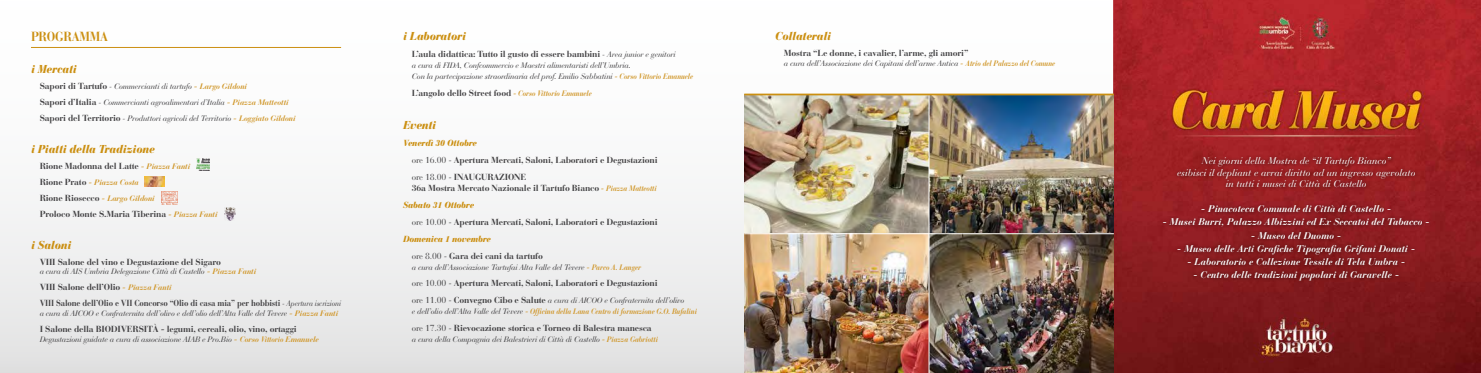
<style>
.page{position:relative;width:1481px;height:373px;background:#fff}
.page>*{position:absolute;margin:0;border:0;box-sizing:border-box;transform-origin:0 0}
.t1{font:700 13.12px "Bauer Bodoni";letter-spacing:-.02em;color:#cb8f11;scale:.9 1}
.t2{font:italic 900 11.38px "Bauer Bodoni";letter-spacing:-.02em;color:#cb8f11;scale:.9 1}
.t3{font:italic 700 9.62px "Bauer Bodoni";color:#fff}
.t4{font:italic 9.62px/11.5px "Bauer Bodoni";color:#fff;text-align:center}
.t5{font:700 8.75px/16.9px "Bauer Bodoni";letter-spacing:-.02em;color:#414042}
.t6{font:700 8.75px "Bauer Bodoni";letter-spacing:-.02em;color:#414042;scale:.91 1}
.t7{font:italic 900 8.75px "Bauer Bodoni";letter-spacing:-.02em;color:#cb8f11;scale:.9 1}
.t8{font:italic 7.88px/15.9px "Bauer Bodoni";letter-spacing:-.02em;color:#414042}
.t9{font:italic 700 7.88px "Bauer Bodoni";letter-spacing:-.02em;color:#d0972a}
.s1{font-weight:700;font-style:normal;font-size:8.75px}
.s2{font-weight:700;color:#d0972a}
.s3{font-style:italic;font-size:7.88px;color:#d0972a}
.s4{font-style:normal;font-size:8.75px;color:#414042}
.s5{font-weight:400;font-style:italic;font-size:7.88px}
.s6{font-weight:900;font-style:italic;color:#cb8f11}
.s7{font-weight:400}
.s8{font-style:normal;font-size:8.75px}
</style>
<div class="page">
<img style="left:1114px;top:0;width:367px;height:372px">
<div style="left:0;top:0;width:1114px;height:372px;background:linear-gradient(to bottom,#fff,#e5e5e5)"></div>
<img style="left:744px;top:95px;width:184px;height:138px">
<img style="left:744px;top:234px;width:184px;height:138px">
<img style="left:929px;top:95px;width:185px;height:138px">
<img style="left:929px;top:234px;width:185px;height:138px">
<hr style="left:744px;top:233px;width:370px;height:1px;background:#fff">
<hr style="left:928px;top:94px;width:1px;height:278px;background:#fff">
<hr style="left:31px;top:47px;width:310px;height:1px;background:#cb8f11">
<hr style="left:744px;top:93px;width:370px;height:2px;background:#cb8f11">
<div style="left:1160px;top:153px;width:272px;height:131px;background:#000;opacity:.35"></div>
<svg style="left:197px;top:158px;width:12px;height:13px"></svg>
<img style="left:145px;top:176px;width:19px;height:10px">
<img style="left:161px;top:191px;width:17px;height:13px">
<svg style="left:225px;top:207px;width:11px;height:13px"></svg>
<h1 class="t1" style="left:31px;top:29px;width:87px">Programma</h1>
<h2 class="t2" style="left:31px;top:62px;width:52px">i Mercati</h2>
<p class="t8" style="left:31px;top:78px;width:266px"><span class="s1">S apori di Tartufo</span> - Commercianti di tartufo <span class="s2">- Largo Gildoni<br></span><span class="s1">S apori d’Italia</span> - Commercianti agroalimentari d’Italia <span class="s2">- Piazza Matteotti<br></span><span class="s1">S apori del Territorio</span> - Produttori agricoli del Territorio <span class="s2">- Loggiato Gildoni</span></p>
<h2 class="t2" style="left:31px;top:142px;width:139px">i Piatti della Tradizione</h2>
<p class="t5" style="left:31px;top:157px;width:161px">Rione Madonna del Latte <span class="s3">- Piazza Fanti</span></p>
<p class="t9" style="left:31px;top:177px;width:109px"><span class="s4">Rione Prato</span> - Piazza Costa</p>
<p class="t5" style="left:31px;top:189px;width:188px;line-height:15.9px">Rione Riosecco <span class="s3">- Largo Gildoni<br></span>Proloco Monte S.Maria Tiberina <span class="s3">- Piazza Fanti</span></p>
<h2 class="t2" style="left:31px;top:237px;width:46px">i Saloni</h2>
<p class="t5" style="left:31px;top:253px;width:6px">VIII</p>
<p class="t5" style="left:58px;top:253px;width:165px">Salone del vino e Degustazione del Sigaro</p>
<p class="t8" style="left:40px;top:263px;width:218px">a cura di AIS Umbria Delegazione Città di Castello <span class="s2">- Piazza Fanti</span></p>
<p class="t5" style="left:31px;top:278px;width:6px">VIII</p>
<p class="t5" style="left:58px;top:278px;width:115px">Salone dell’Olio <span class="s3">- Piazza Fanti</span></p>
<p class="t6" style="left:40px;top:297px;width:5px">VIII</p>
<p class="t6" style="left:56px;top:297px;width:314px">Salone dell’Olio e VII Concorso “Olio di casa mia” per hobbisti <span class="s5">- Apertura iscrizioni</span></p>
<p class="t8" style="left:40px;top:305px;width:300px">a cura di AICOO e Confraternita dell’olivo e dell’olio dell’Alta Valle del Tevere <span class="s2">- Piazza Fanti</span></p>
<p class="t5" style="left:31px;top:320px;width:77px">I Salone della BIODIVERSIT</p>
<p class="t5" style="left:153px;top:320px;width:145px">à - legumi, cereali, olio, vino, ortaggi</p>
<p class="t8" style="left:40px;top:330px;width:281px">Degustazioni guidate a cura di associazione AIAB e Pro.Bio <span class="s2">- Corso Vittorio Emanuele</span></p>
<h2 class="t2" style="left:403px;top:29px;width:71px">i Laboratori</h2>
<p class="t5" style="left:403px;top:45px;width:274px">L’aula didattica: Tutto il gusto di essere bambini <span class="s5">- Area junior e genitori</span></p>
<p class="t8" style="left:412px;top:60px;width:283px;line-height:10.8px">a cura di FIDA, Confcommercio e Maestri alimentaristi dell’Umbria.<br>Con la partecipazione straordinaria del prof. Emilio Sabbatini <span class="s2">- Corso Vittorio Emanuele</span></p>
<p class="t5" style="left:403px;top:84px;width:190px">L’angolo dello Street food <span class="s3">- Corso Vittorio Emanuele</span></p>
<h2 class="t2" style="left:403px;top:118px;width:38px">Eventi</h2>
<p class="t5" style="left:412px;top:135px;width:247px;text-indent:-9px"><span class="s6">Venerdì 30 Ottobre<br></span><span class="s7">ore 16.00 -</span> Apertura Mercati, Saloni, Laboratori e Degustazioni <span class="s7">ore 18.00 -</span> Inaugurazione</p>
<p class="t5" style="left:403px;top:179px;width:255px;text-indent:9px">36a Mostra Mercato Nazionale il Tartufo Bianco <span class="s3">- Piazza Matteotti<br></span><span class="s6">Sabato 31 Ottobre</span></p>
<p class="t5" style="left:412px;top:213px;width:247px"><span class="s7">ore 10.00 -</span> Apertura Mercati, Saloni, Laboratori e Degustazioni</p>
<p class="t7" style="left:403px;top:233px;width:99px">Domenica 1 novembre</p>
<p class="t5" style="left:412px;top:247px;width:133px"><span class="s7">ore 8.00 -</span> Gara dei cani da tartufo</p>
<p class="t8" style="left:412px;top:258px;width:231px">a cura dell’Associazione Tartufai Alta Valle del Tevere <span class="s2">- Parco A. Langer</span></p>
<p class="t5" style="left:412px;top:274px;width:247px"><span class="s7">ore 10.00 -</span> Apertura Mercati, Saloni, Laboratori e Degustazioni</p>
<p class="t8" style="left:412px;top:295px;width:287px;line-height:10.8px"><span class="s8">ore 11.00 -</span> <span class="s1">Convegno Cibo e Salute</span> a cura di AICOO e Confraternita dell’olivo<br>e dell’olio dell’Alta Valle del Tevere <span class="s2">- Officina della Lana Centro di formazione G.O. Bufalini</span></p>
<p class="t5" style="left:412px;top:319px;width:242px"><span class="s7">ore 17.30 -</span> Rievocazione storica e Torneo di Balestra manesca</p>
<p class="t8" style="left:412px;top:330px;width:248px">a cura della Compagnia dei Balestrieri di Città di Castello <span class="s2">- Piazza Gabriotti</span></p>
<h2 class="t2" style="left:775px;top:29px;width:64px">Collaterali</h2>
<p class="t5" style="left:775px;top:44px;width:195px">Mostra “Le donne, i cavalier, l’arme, gli amori”</p>
<p class="t8" style="left:784px;top:55px;width:273px">a cura dell’Associazione dei Capitani dell’arme Antica <span class="s2">- Atrio del Palazzo del Comune</span></p>
<p class="t4" style="left:1177px;top:155px;width:240px">Nei giorni della Mostra de “il Tartufo Bianco”<br>esibisci il depliant e avrai diritto ad un ingresso agevolato in tutti i musei di Città di Castello</p>
<p class="t3" style="left:1201px;top:202px;width:192px">- Pinacoteca Comunale di Città di Castello -</p>
<p class="t3" style="left:1162px;top:216px;width:269px">- Musei Burri, Palazzo Albizzini ed Ex Seccatoi del Tabacco -</p>
<p class="t3" style="left:1251px;top:229px;width:92px">- Museo del Duomo -</p>
<p class="t3" style="left:1177px;top:242px;width:240px">- Museo delle Arti Grafiche Tipografia Grifani Donati -</p>
<p class="t3" style="left:1187px;top:255px;width:220px">- Laboratorio e Collezione Tessile di Tela Umbra -</p>
<p class="t3" style="left:1193px;top:268px;width:208px">- Centro delle tradizioni popolari di Garavelle -</p>
</div>
